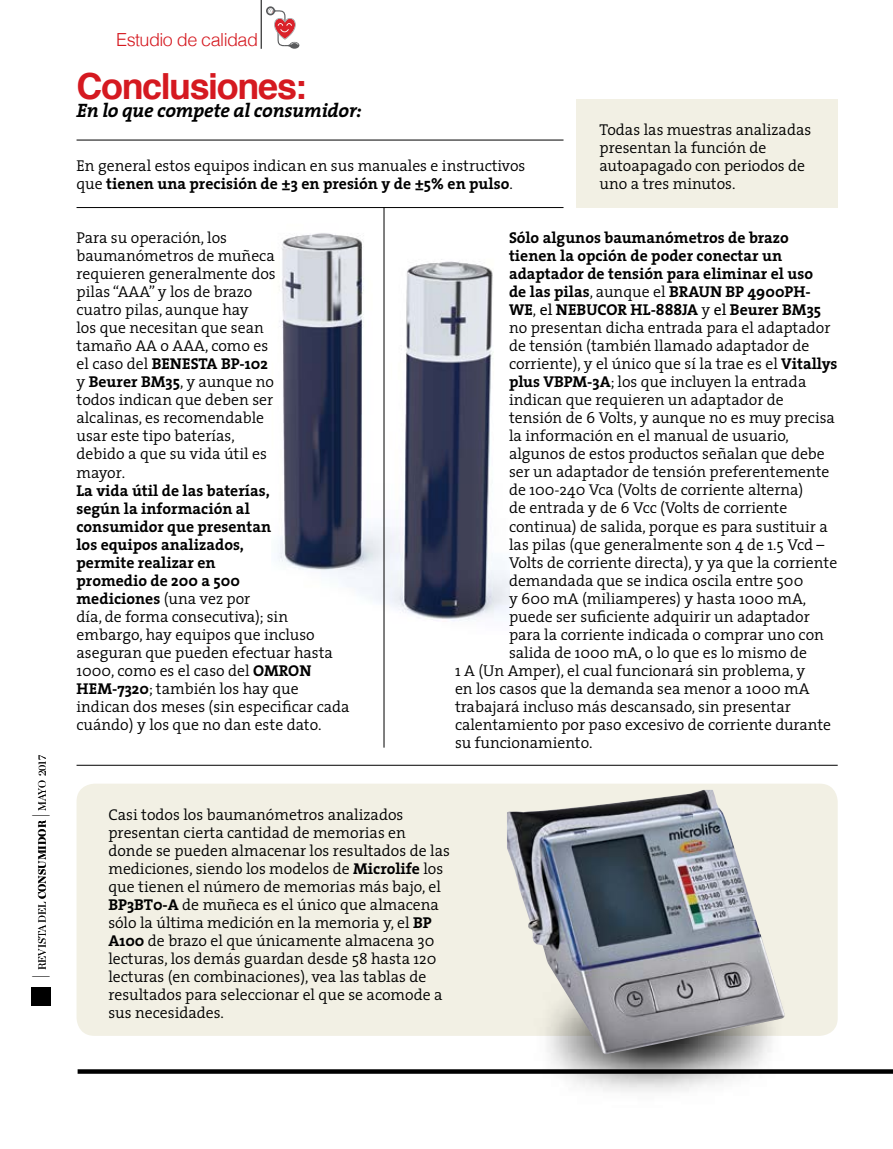
<style>
.page{position:relative;width:893px;height:1149px;background:#fff}
.page>*{position:absolute;margin:0;border:0;box-sizing:border-box;transform-origin:0 0}
.t1{font:700 36px "Helvetica";letter-spacing:-.04em;color:#d51920}
.t2{font:italic 700 19.5px "The Serif";letter-spacing:-.02em;color:#000}
.t3{font:300 18px "Helvetica";letter-spacing:-.03em;color:#d51920}
.t4{font:300 15.75px/18px "The Serif";color:#000}
.t5{font:700 15.75px "The Serif";color:#000}
.t6{font:300 10.5px "Chronicle Display";color:#000}
.s1{font-size:18px}
.s2{font-weight:900}
.s3{font-weight:700}
.s4{font-weight:300}
.s5{font-weight:400}
</style>
<div class="page">
<div style="left:77px;top:783px;width:761px;height:252px;background:#f2f0e4;border-radius:18px"></div>
<img style="left:271px;top:208px;width:238px;height:426px">
<svg style="left:78px;top:1069px;width:815px;height:4px;background:#111"></svg>
<hr style="left:384px;top:207px;width:1px;height:540px;background:#000">
<hr style="left:77px;top:764px;width:761px;height:1px;background:#000">
<div style="left:577px;top:99px;width:261px;height:108px;background:#f2f0e4"></div>
<hr style="left:77px;top:140px;width:486px;height:1px;background:#000">
<hr style="left:77px;top:207px;width:486px;height:1px;background:#000">
<img style="left:517px;top:1035px;width:285px;height:57px">
<img style="left:507px;top:790px;width:279px;height:265px">
<div style="left:32px;top:986px;width:19px;height:18px;background:#000"></div>
<svg style="left:266px;top:6px;width:9px;height:9px"></svg>
<svg style="left:289px;top:42px;width:10px;height:7px"></svg>
<svg style="left:268px;top:8px;width:30px;height:39px"></svg>
<hr style="left:261px;top:0;width:1px;height:49px;background:#000">
<p class="t6" style="left:36px;top:978px;width:225px;rotate:-90deg"><span class="s1">|</span> REVISTA DEL <span class="s2">CONSUMIDOR</span> <span class="s1">|</span> MAYO 2017</p>
<p class="t3" style="left:116px;top:25px;width:143px">Estudio de calidad</p>
<h1 class="t1" style="left:77px;top:57px;width:232px">Conclusiones:</h1>
<p class="t2" style="left:77px;top:94px;width:287px">En lo que compete al consumidor:</p>
<p class="t4" style="left:77px;top:156px;width:450px">En general estos equipos indican en sus manuales e instructivos que <span class="s3">tienen una precisión de ±3 en presión y de ±5% en pulso</span>.</p>
<p class="t4" style="left:600px;top:120px;width:213px">Todas las muestras analizadas presentan la función de autoapagado con periodos de uno a tres minutos.</p>
<p class="t4" style="left:77px;top:228px;width:201px">Para su operación, los baumanómetros de muñeca requieren generalmente dos pilas “AAA” y los de brazo cuatro pilas, aunque hay<br>los que necesitan que sean tamaño AA o AAA, como es el caso del <span class="s3">BENESTA BP-102 </span>y <span class="s3">Beurer BM35</span>, y aunque no todos indican que deben ser alcalinas, es recomendable usar este tipo baterías, debido a que su vida útil es mayor.</p>
<p class="t4" style="left:77px;top:480px;width:275px"><span class="s3">La vida útil de las baterías,<br>según la información al<br>consumidor que presentan<br>los equipos analizados,<br>permite realizar en<br>promedio de 200 a 500<br>mediciones</span> (una vez por<br>día, de forma consecutiva); sin embargo, hay equipos que incluso aseguran que pueden efectuar hasta<br>1000, como es el caso del <span class="s3">OMRON<br>HEM-7320</span>; también los hay que indican dos meses (sin especificar cada cuándo) y los que no dan este dato.</p>
<p class="t5" style="left:509px;top:224px;width:281px">Sólo algunos baumanómetros de brazo</p>
<p class="t5" style="left:509px;top:243px;width:275px">tienen la opción de poder conectar un</p>
<p class="t5" style="left:509px;top:261px;width:306px">adaptador de tensión para eliminar el uso</p>
<p class="t5" style="left:509px;top:279px;width:303px">de las pilas<span class="s4">, aunque el</span> BRAUN BP 4900PH-</p>
<p class="t5" style="left:509px;top:297px;width:314px">WE<span class="s4">,</span> <span class="s5">el</span> NEBUCOR HL-888JA <span class="s4">y</span> <span class="s5">el</span> Beurer BM35</p>
<p class="t4" style="left:509px;top:318px;width:323px">no presentan dicha entrada para el adaptador</p>
<p class="t4" style="left:509px;top:336px;width:302px">de tensión (también llamado adaptador de</p>
<p class="t4" style="left:509px;top:354px;width:330px">corriente), y el único que sí la trae es el <span class="s3">Vitallys</span></p>
<p class="t4" style="left:509px;top:372px;width:299px"><span class="s3">plus VBPM-3A</span>; los que incluyen la entrada</p>
<p class="t4" style="left:509px;top:390px;width:276px">indican que requieren un adaptador de</p>
<p class="t4" style="left:509px;top:408px;width:328px">tensión de 6 Volts, y aunque no es muy precisa</p>
<p class="t4" style="left:509px;top:426px;width:282px">la información en el manual de usuario,</p>
<p class="t4" style="left:509px;top:444px;width:317px">algunos de estos productos señalan que debe</p>
<p class="t4" style="left:509px;top:462px;width:322px">ser un adaptador de tensión preferentemente</p>
<p class="t4" style="left:509px;top:480px;width:296px">de 100-240 Vca (Volts de corriente alterna)</p>
<p class="t4" style="left:509px;top:498px;width:280px">de entrada y de 6 Vcc (Volts de corriente</p>
<p class="t4" style="left:509px;top:516px;width:320px">continua) de salida, porque es para sustituir a</p>
<p class="t4" style="left:509px;top:534px;width:317px">las pilas (que generalmente son 4 de 1.5 Vcd –</p>
<p class="t4" style="left:509px;top:552px;width:330px">Volts de corriente directa), y ya que la corriente</p>
<p class="t4" style="left:509px;top:570px;width:296px">demandada que se indica oscila entre 500</p>
<p class="t4" style="left:509px;top:588px;width:299px">y 600 mA (miliamperes) y hasta 1000 mA,</p>
<p class="t4" style="left:509px;top:606px;width:302px">puede ser suficiente adquirir un adaptador</p>
<p class="t4" style="left:509px;top:624px;width:316px">para la corriente indicada o comprar uno con</p>
<p class="t4" style="left:509px;top:642px;width:300px">salida de 1000 mA, o lo que es lo mismo de</p>
<p class="t4" style="left:455px;top:660px;width:352px">1 A (Un Amper), el cual funcionará sin problema, y</p>
<p class="t4" style="left:455px;top:678px;width:356px">en los casos que la demanda sea menor a 1000 mA</p>
<p class="t4" style="left:455px;top:696px;width:337px">trabajará incluso más descansado, sin presentar</p>
<p class="t4" style="left:455px;top:714px;width:378px">calentamiento por paso excesivo de corriente durante</p>
<p class="t4" style="left:455px;top:732px;width:139px">su funcionamiento.</p>
<p class="t4" style="left:108px;top:804px;width:343px">Casi todos los baumanómetros analizados presentan cierta cantidad de memorias en donde se pueden almacenar los resultados de las mediciones, siendo los modelos de <span class="s3">Microlife</span> los que tienen el número de memorias más bajo, el <span class="s3">BP3BT0-A</span> de muñeca es el único que almacena sólo la última medición en la memoria y, el <span class="s3">BP A100</span> de brazo el que únicamente almacena 30 lecturas, los demás guardan desde 58 hasta 120 lecturas (en combinaciones), vea las tablas de resultados para seleccionar el que se acomode a sus necesidades.</p>
</div>
